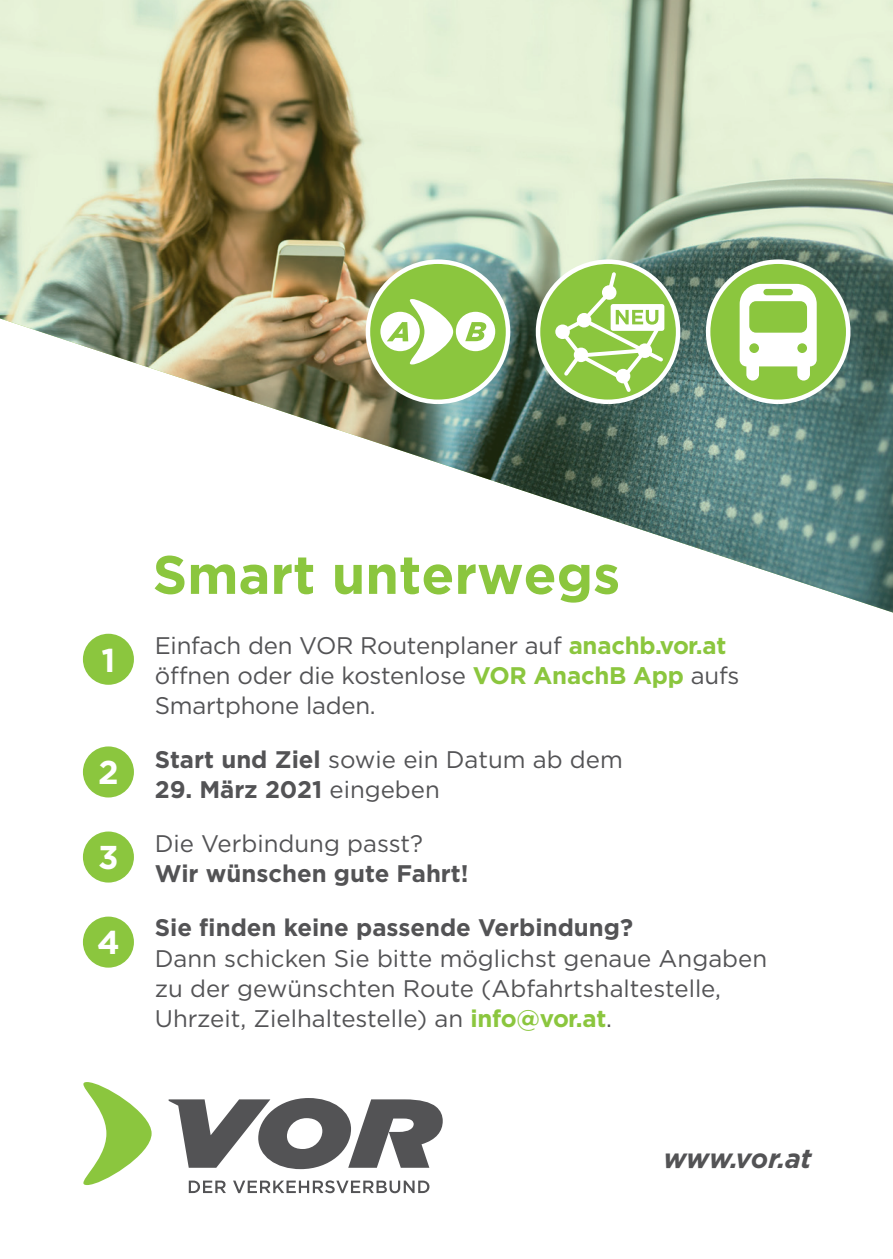
<style>
.page{position:relative;width:893px;height:1259px;background:#fff}
.page>*{position:absolute;margin:0;border:0;box-sizing:border-box;transform-origin:0 0}
.t1{font:700 54px "Gotham";color:#8bc63e}
.t2{font:700 33px "Gotham";color:#fff}
.t3{font:italic 700 27px "Gotham";letter-spacing:-.01em;color:#535355}
.t4{font:24px/30px "Gotham";color:#535355}
.t5{font:700 24px "Gotham";color:#535355}
.s1{font-weight:700;color:#8bc63e}
.s2{font-weight:700}
.s3{font-weight:400}
</style>
<div class="page">
<img style="left:0;top:0;width:893px;height:612px">
<div style="left:83px;top:634px;width:51px;height:51px;background:#8bc63e;border-radius:50%"></div>
<div style="left:83px;top:746px;width:51px;height:51px;background:#8bc63e;border-radius:50%"></div>
<div style="left:83px;top:831px;width:51px;height:51px;background:#8bc63e;border-radius:50%"></div>
<div style="left:83px;top:916px;width:51px;height:51px;background:#8bc63e;border-radius:50%"></div>
<svg style="left:536px;top:259px;width:144px;height:145px;fill:#8bc63e"></svg>
<svg style="left:556px;top:269px;width:110px;height:126px"></svg>
<svg style="left:706px;top:259px;width:144px;height:145px;fill:#8bc63e"></svg>
<svg style="left:740px;top:284px;width:77px;height:96px"></svg>
<svg style="left:366px;top:259px;width:144px;height:145px;fill:#8bc63e"></svg>
<div style="left:380px;top:312px;width:40px;height:39px;background:#fff;border-radius:50%"></div>
<svg style="left:387px;top:299px;width:66px;height:65px"></svg>
<div style="left:456px;top:312px;width:39px;height:39px;background:#fff;border-radius:50%"></div>
<svg style="left:465px;top:322px;width:21px;height:19px"></svg>
<svg style="left:169px;top:1098px;width:274px;height:71px"></svg>
<svg style="left:83px;top:1082px;width:69px;height:103px"></svg>
<svg style="left:189px;top:1180px;width:37px;height:13px"></svg>
<svg style="left:233px;top:1180px;width:196px;height:13px"></svg>
<h2 class="t2" style="left:101px;top:638px;width:15px">1</h2>
<h2 class="t2" style="left:98px;top:751px;width:22px">2</h2>
<h2 class="t2" style="left:98px;top:836px;width:22px">3</h2>
<h2 class="t2" style="left:97px;top:921px;width:24px">4</h2>
<h1 class="t1" style="left:153px;top:539px;width:469px">Smart unterwegs</h1>
<p class="t4" style="left:155px;top:630px;width:586px">Einfach den VOR Routenplaner auf <span class="s1">anachb.vor.at </span>öffnen oder die kostenlose <span class="s1">VOR AnachB App</span> aufs<br>Smartphone laden.</p>
<p class="t4" style="left:155px;top:743px;width:469px"><span class="s2">Start und Ziel</span> sowie ein Datum ab dem</p>
<p class="t5" style="left:155px;top:773px;width:287px">29. März 2021 <span class="s3">eingeben</span></p>
<p class="t4" style="left:155px;top:828px;width:270px">Die Verbindung passt?</p>
<p class="t5" style="left:155px;top:858px;width:315px">Wir wünschen gute Fahrt!</p>
<p class="t5" style="left:155px;top:912px;width:480px">Sie finden keine passende Verbindung?</p>
<p class="t4" style="left:155px;top:943px;width:614px">Dann schicken Sie bitte möglichst genaue Angaben zu der gewünschten Route (Abfahrtshaltestelle,<br>Uhrzeit, Zielhaltestelle) an <span class="s1">info@vor.at</span>.</p>
<p class="t3" style="left:663px;top:1140px;width:150px">www.vor.at</p>
</div>
